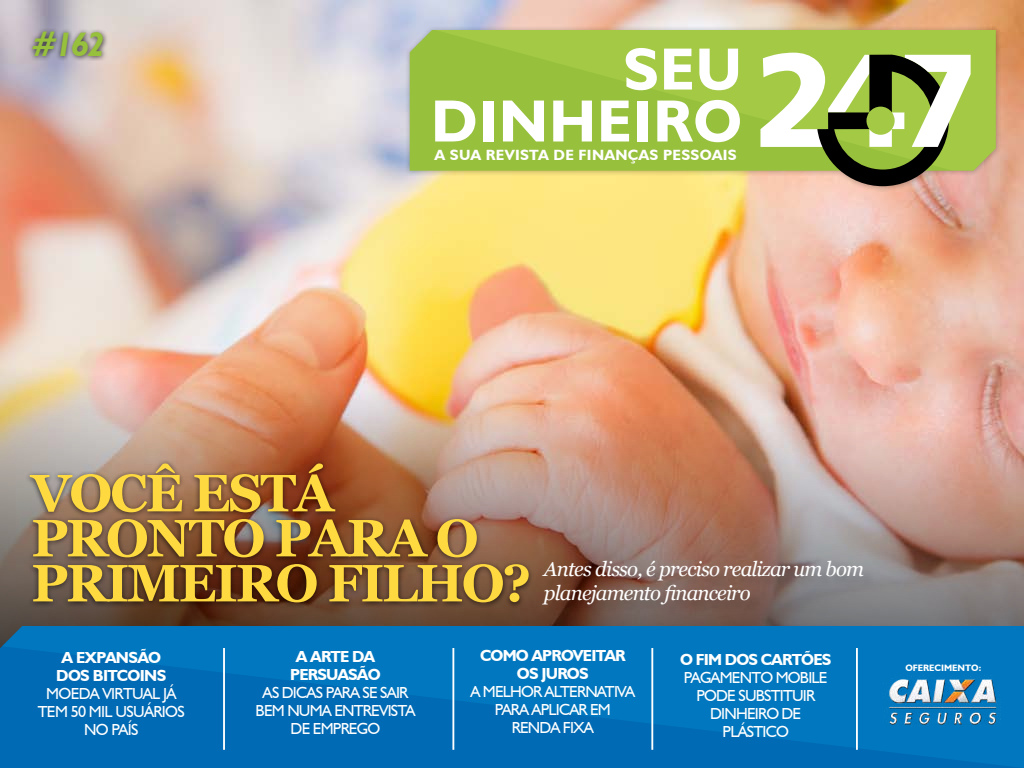
<style>
.page{position:relative;width:1024px;height:768px;background:#fff}
.page>*{position:absolute;margin:0;border:0;box-sizing:border-box;transform-origin:0 0}
.t1{font:700 59.9px/52px "Humanist 521 BT";letter-spacing:.02em;color:#fff;text-align:right}
.t2{font:700 52.5px/45px "Georgia";letter-spacing:-.04em;color:#fed940}
.t3{font:italic 700 34px "Humanist 521 BT";color:#97c03c}
.t4{font:italic 20.4px/24.1px "Georgia";letter-spacing:-.04em;color:#fff}
.t5{font:16px/18px "Humanist 521 BT";letter-spacing:-.05em;color:#fff;text-align:center}
.t6{font:700 16px/18px "Humanist 521 BT";letter-spacing:-.05em;color:#fff;text-align:center}
.t7{font:700 14.8px "Humanist 521 BT";letter-spacing:.02em;color:#fff}
.t8{font:700 9.3px "Humanist 521 BT";color:#fff}
</style>
<div class="page">
<img style="left:0;top:0;width:1024px;height:200px">
<img style="left:0;top:200px;width:1024px;height:426px">
<svg style="left:0;top:626px;width:1024px;height:142px;background:#0071b9"></svg>
<img style="left:882px;top:675px;width:118px;height:51px">
<hr style="left:223px;top:648px;width:2px;height:102px;background:#fff">
<hr style="left:452px;top:648px;width:2px;height:102px;background:#fff">
<hr style="left:651px;top:648px;width:2px;height:102px;background:#fff">
<hr style="left:856px;top:648px;width:2px;height:102px;background:#fff">
<div style="left:25px;top:459px;width:509px;height:149px;background:#000;opacity:.65"></div>
<div style="left:544px;top:563px;width:331px;height:53px;background:#000;opacity:.14"></div>
<div style="left:405px;top:25px;width:597px;height:167px;background:#000;opacity:.25"></div>
<svg style="left:410px;top:30px;width:21px;height:141px;background:#9ac049"></svg>
<svg style="left:431px;top:30px;width:565px;height:141px;background:#9cc340"></svg>
<svg style="left:760px;top:53px;width:211px;height:133px"></svg>
<div style="left:28px;top:27px;width:81px;height:34px;background:#000;opacity:.74"></div>
<h3 class="t3" style="left:31px;top:23px;width:76px">#162</h3>
<h1 class="t1" style="left:431px;top:42px;width:312px">SEU<br>DINHEIRO</h1>
<p class="t7" style="left:435px;top:145px;width:303px">A SUA REVISTA DE FINANÇAS PESSOAIS</p>
<h2 class="t2" style="left:31px;top:468px;width:501px">VOCÊ ESTÁ<br>PRONTO PARA O<br>PRIMEIRO FILHO?</h2>
<p class="t4" style="left:544px;top:556px;width:322px">Antes disso, é preciso realizar um bom planejamento financeiro</p>
<p class="t6" style="left:56px;top:648px;width:112px">A EXPANSÃO<br>DOS BITCOINS</p>
<p class="t5" style="left:38px;top:684px;width:149px">MOEDA VIRTUAL JÁ<br>TEM 50 MIL USUÁRIOS<br>NO PAÍS</p>
<p class="t6" style="left:290px;top:647px;width:92px">A ARTE DA<br>PERSUASÃO</p>
<p class="t5" style="left:256px;top:683px;width:162px">AS DICAS PARA SE SAIR<br>BEM NUMA ENTREVISTA<br>DE EMPREGO</p>
<p class="t6" style="left:480px;top:646px;width:147px">COMO APROVEITAR<br>OS JUROS</p>
<p class="t5" style="left:470px;top:682px;width:167px">A MELHOR ALTERNATIVA<br>PARA APLICAR EM<br>RENDA FIXA</p>
<p class="t6" style="left:680px;top:650px;width:153px">O FIM DOS CARTÕES</p>
<p class="t5" style="left:684px;top:668px;width:145px">PAGAMENTO MOBILE<br>PODE SUBSTITUIR<br>DINHEIRO DE<br>PLÁSTICO</p>
<p class="t8" style="left:905px;top:662px;width:77px">OFERECIMENTO:</p>
</div>
